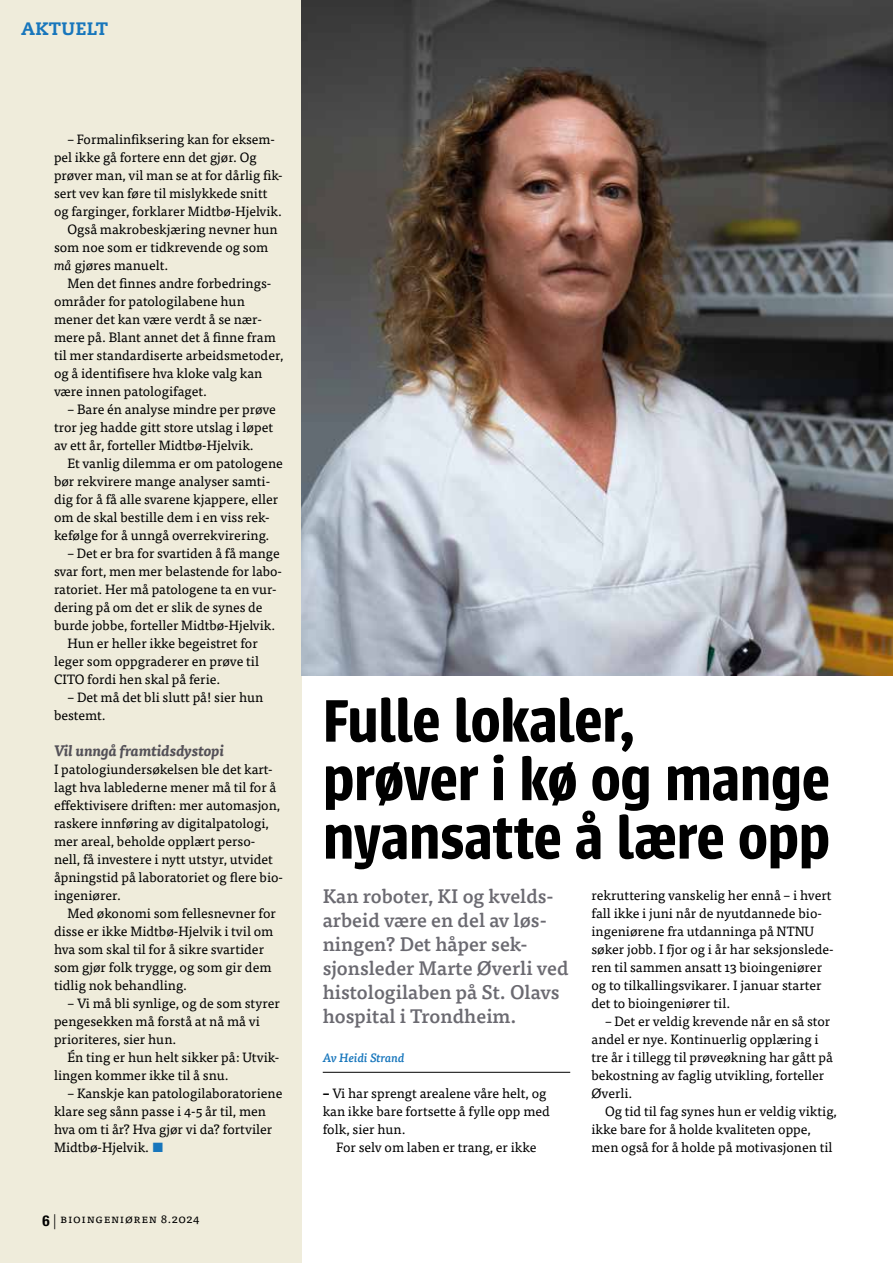
<style>
.page{position:relative;width:893px;height:1263px;background:#fff}
.page>*{position:absolute;margin:0;border:0;box-sizing:border-box;transform-origin:0 0}
.t1{font:600 66px/58.5px "Urbana";letter-spacing:-.01em;color:#000}
.t2{font:500 19.5px/24px "Tisa Pro";color:#6b6a71}
.t3{font:800 18px "Caecilia LT Std";letter-spacing:.02em;color:#1776bc}
.t4{font:italic 700 15px "Tisa Pro";color:#545158}
.t5{font:13.5px/18px "Tisa Pro";color:#000}
.t6{font:12px "Tisa Pro";letter-spacing:.05em;color:#000}
.t7{font:italic 500 12px "Tisa Pro";color:#1776bc}
.s1{font-style:italic}
.s2{color:#1776bc}
.s3{font-family:"Helvetica Neue LT Pro";font-weight:700;font-stretch:condensed;font-size:15px}
.s4{font-family:"Helvetica Neue LT Pro";font-weight:300;font-size:15px}
.s5{font-weight:700}
</style>
<div class="page">
<div style="left:0;top:0;width:301px;height:1263px;background:#efecdb"></div>
<img style="left:301px;top:0;width:592px;height:675px">
<hr style="left:323px;top:1072px;width:247px;height:1px;background:#000">
<h3 class="t3" style="left:21px;top:18px;width:88px">AKTUELT</h3>
<p class="t5" style="left:68px;top:129px;width:208px">– Formalinfiksering kan for eksem-</p>
<p class="t5" style="left:54px;top:147px;width:204px">pel ikke gå fortere enn det gjør. Og</p>
<p class="t5" style="left:54px;top:165px;width:229px">prøver man, vil man se at for dårlig fik-</p>
<p class="t5" style="left:54px;top:183px;width:215px">sert vev kan føre til mislykkede snitt</p>
<p class="t5" style="left:54px;top:201px;width:229px">og farginger, forklarer Midtbø-Hjelvik.</p>
<p class="t5" style="left:68px;top:219px;width:212px">Også makrobeskjæring nevner hun</p>
<p class="t5" style="left:54px;top:237px;width:216px">som noe som er tidkrevende og som</p>
<p class="t5" style="left:54px;top:255px;width:116px"><span class="s1">må</span> gjøres manuelt.</p>
<p class="t5" style="left:68px;top:273px;width:204px">Men det finnes andre forbedrings-</p>
<p class="t5" style="left:54px;top:291px;width:192px">områder for patologilabene hun</p>
<p class="t5" style="left:54px;top:309px;width:208px">mener det kan være verdt å se nær-</p>
<p class="t5" style="left:54px;top:327px;width:223px">mere på. Blant annet det å finne fram</p>
<p class="t5" style="left:54px;top:345px;width:231px">til mer standardiserte arbeidsmetoder,</p>
<p class="t5" style="left:54px;top:363px;width:210px">og å identifisere hva kloke valg kan</p>
<p class="t5" style="left:54px;top:381px;width:155px">være innen patologifaget.</p>
<p class="t5" style="left:54px;top:399px;width:224px;text-indent:14px">– Bare én analyse mindre per prøve tror jeg hadde gitt store utslag i løpet av ett år, forteller Midtbø-Hjelvik.</p>
<p class="t5" style="left:54px;top:453px;width:230px;text-indent:14px">Et vanlig dilemma er om patologene bør rekvirere mange analyser samti&shy;dig for å få alle svarene kjappere, eller om de skal bestille dem i en viss rek&shy;kefølge for å unngå overrekvirering.</p>
<p class="t5" style="left:68px;top:543px;width:214px">– Det er bra for svartiden å få mange</p>
<p class="t5" style="left:54px;top:561px;width:228px">svar fort, men mer belastende for labo-</p>
<p class="t5" style="left:54px;top:579px;width:223px">ratoriet. Her må patologene ta en vur-</p>
<p class="t5" style="left:54px;top:597px;width:210px">dering på om det er slik de synes de</p>
<p class="t5" style="left:54px;top:615px;width:223px">burde jobbe, forteller Midtbø-Hjelvik.</p>
<p class="t5" style="left:68px;top:633px;width:192px">Hun er heller ikke begeistret for</p>
<p class="t5" style="left:54px;top:651px;width:206px">leger som oppgraderer en prøve til</p>
<p class="t5" style="left:54px;top:669px;width:168px">CITO fordi hen skal på ferie.</p>
<p class="t5" style="left:54px;top:687px;width:211px;text-indent:14px">– Det må det bli slutt på! sier hun bestemt.</p>
<p class="t4" style="left:54px;top:739px;width:172px">Vil unngå framtidsdystopi</p>
<p class="t5" style="left:54px;top:759px;width:229px">I patologiundersøkelsen ble det kart&shy;lagt hva lablederne mener må til for å effektivisere driften: mer automasjon, raskere innføring av digitalpatologi, mer areal, beholde opplært perso&shy;nell, få investere i nytt utstyr, utvidet åpningstid på laboratoriet og flere bio&shy;ingeniører.</p>
<p class="t5" style="left:54px;top:903px;width:223px;text-indent:14px">Med økonomi som fellesnevner for disse er ikke Midtbø-Hjelvik i tvil om hva som skal til for å sikre svartider som gjør folk trygge, og som gir dem tidlig nok behandling.</p>
<p class="t5" style="left:54px;top:993px;width:227px;text-indent:14px">– Vi må bli synlige, og de som styrer pengesekken må forstå at nå må vi prioriteres, sier hun.</p>
<p class="t5" style="left:54px;top:1047px;width:226px;text-indent:14px">Én ting er hun helt sikker på: Utvik&shy;lingen kommer ikke til å snu.</p>
<p class="t5" style="left:54px;top:1083px;width:230px;text-indent:14px">– Kanskje kan patologilaboratoriene klare seg sånn passe i 4-5 år til, men hva om ti år? Hva gjør vi da? fortviler<br>Midtbø-Hjelvik. <span class="s2">■</span></p>
<p class="t6" style="left:43px;top:1209px;width:158px"><span class="s3">6</span> <span class="s4">|</span> Bioingeniøren 8.2024</p>
<h1 class="t1" style="left:323px;top:693px;width:509px">Fulle lokaler,<br>prøver i kø og mange nyansatte å lære opp</h1>
<h2 class="t2" style="left:323px;top:883px;width:247px">Kan roboter, KI og kvelds&shy;arbeid være en del av løs&shy;ningen? Det håper sek&shy;sjonsleder Marte Øverli ved histologilaben på St. Olavs hospital i Trondheim.</h2>
<p class="t7" style="left:323px;top:1049px;width:83px">Av Heidi Strand</p>
<p class="t5" style="left:323px;top:1083px;width:229px"><span class="s5">–</span> Vi har sprengt arealene våre helt, og kan ikke bare fortsette å fylle opp med folk, sier hun.</p>
<p class="t5" style="left:336px;top:1137px;width:202px">For selv om laben er trang, er ikke</p>
<p class="t5" style="left:591px;top:885px;width:242px">rekruttering vanskelig her ennå – i hvert fall ikke i juni når de nyutdannede bio&shy;ingeniørene fra utdanninga på NTNU søker jobb. I fjor og i år har seksjonslede&shy;ren til sammen ansatt 13 bioingeniører og to tilkallingsvikarer. I januar starter det to bioingeniører til.</p>
<p class="t5" style="left:591px;top:1011px;width:243px;text-indent:14px">– Det er veldig krevende når en så stor andel er nye. Kontinuerlig opplæring i tre år i tillegg til prøveøkning har gått på bekostning av faglig utvikling, forteller Øverli.</p>
<p class="t5" style="left:591px;top:1101px;width:247px;text-indent:14px">Og tid til fag synes hun er veldig viktig, ikke bare for å holde kvaliteten oppe, men også for å holde på motivasjonen til</p>
</div>
